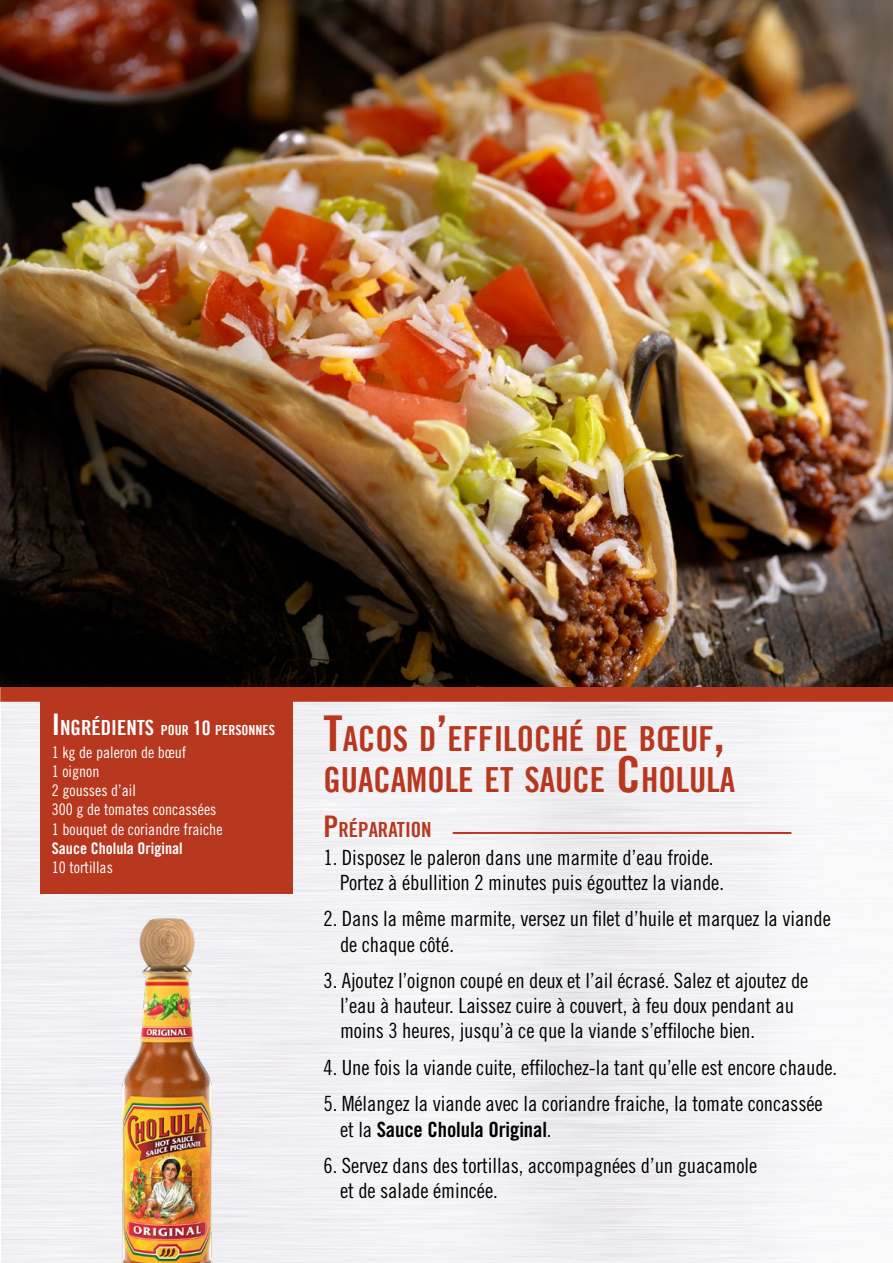
<style>
.page{position:relative;width:893px;height:1263px;background:#fff}
.page>*{position:absolute;margin:0;border:0;box-sizing:border-box;transform-origin:0 0}
.t1{font:34.65px/40.5px "Trade Gothic Bold Cond Twenty";color:#b7371f}
.t2{font:21px/25.2px "Trade Gothic LT Std Cn 18";letter-spacing:-.005em;color:#000}
.t3{font:21px "Trade Gothic LT Std Bd Cn 20";letter-spacing:-.005em;color:#000}
.t4{font:20.85px "Trade Gothic Bold Cond Twenty";color:#b7371f}
.t5{font:15.9px/19.2px "Trade Gothic LT Std Cn 18";color:#fff}
.t6{font:15.9px "Trade Gothic LT Std Bd Cn 20";color:#fff}
.t7{font:13.95px "Trade Gothic Bold Cond Twenty";color:#fff}
.s1{font-size:29.85px}
.s2{font-size:20.85px}
.s3{font-size:19.95px}
.s4{font-size:49.5px}
.s5{font-family:"Trade Gothic LT Std Cn 18"}
</style>
<div class="page">
<img style="left:1px;top:702px;width:880px;height:561px">
<div style="left:41px;top:696px;width:252px;height:198px;background:#b7371f"></div>
<div style="left:1px;top:687px;width:892px;height:14px;background:#b7371f"></div>
<div style="left:0;top:686px;width:893px;height:16px;border:2px solid #b7371f"></div>
<hr style="left:453px;top:832px;width:338px;height:2px;background:#b7371f">
<img style="left:0;top:0;width:893px;height:687px">
<img style="left:63px;top:899px;width:208px;height:364px">
<p class="t7" style="left:52px;top:721px;width:225px"><span class="s1">I</span> <span class="s2">NGRÉDIENTS</span> POUR <span class="s3">10</span> PERSONNES</p>
<p class="t5" style="left:52px;top:742px;width:172px">1 kg de paleron de bœuf<br>1 oignon<br>2 gousses d’ail<br>300 g de tomates concassées<br>1 bouquet de coriandre fraiche</p>
<p class="t6" style="left:52px;top:838px;width:132px">Sauce Cholula Original</p>
<p class="t5" style="left:52px;top:858px;width:63px">10 tortillas</p>
<h1 class="t1" style="left:324px;top:719px;width:413px"><span class="s4">T</span>ACOS D<span class="s4">’</span>EFFILOCHÉ DE BŒUF<span class="s4">,<br></span>GUACAMOLE ET SAUCE <span class="s4">C</span> HOLULA</h1>
<p class="t4" style="left:324px;top:817px;width:110px"><span class="s1">P</span>RÉPARATION</p>
<p class="t2" style="left:340px;top:844px;width:385px;text-indent:-17px">1. Disposez le paleron dans une marmite d’eau froide.<br>Portez à ébullition 2 minutes puis égouttez la viande.</p>
<p class="t2" style="left:340px;top:906px;width:492px;text-indent:-17px">2. Dans la même marmite, versez un filet d’huile et marquez la viande de chaque côté.</p>
<p class="t2" style="left:340px;top:968px;width:470px;text-indent:-17px">3. Ajoutez l’oignon coupé en deux et l’ail écrasé. Salez et ajoutez de l’eau à hauteur. Laissez cuire à couvert, à feu doux pendant au moins 3 heures, jusqu’à ce que la viande s’effiloche bien.</p>
<p class="t2" style="left:324px;top:1054px;width:515px">4. Une fois la viande cuite, effilochez-la tant qu’elle est encore chaude.</p>
<p class="t2" style="left:324px;top:1091px;width:501px">5. Mélangez la viande avec la coriandre fraiche, la tomate concassée</p>
<p class="t3" style="left:340px;top:1116px;width:213px"><span class="s5">et la</span> Sauce Cholula Original<span class="s5">.</span></p>
<p class="t2" style="left:340px;top:1153px;width:419px;text-indent:-17px">6. Servez dans des tortillas, accompagnées d’un guacamole et de salade émincée.</p>
</div>
